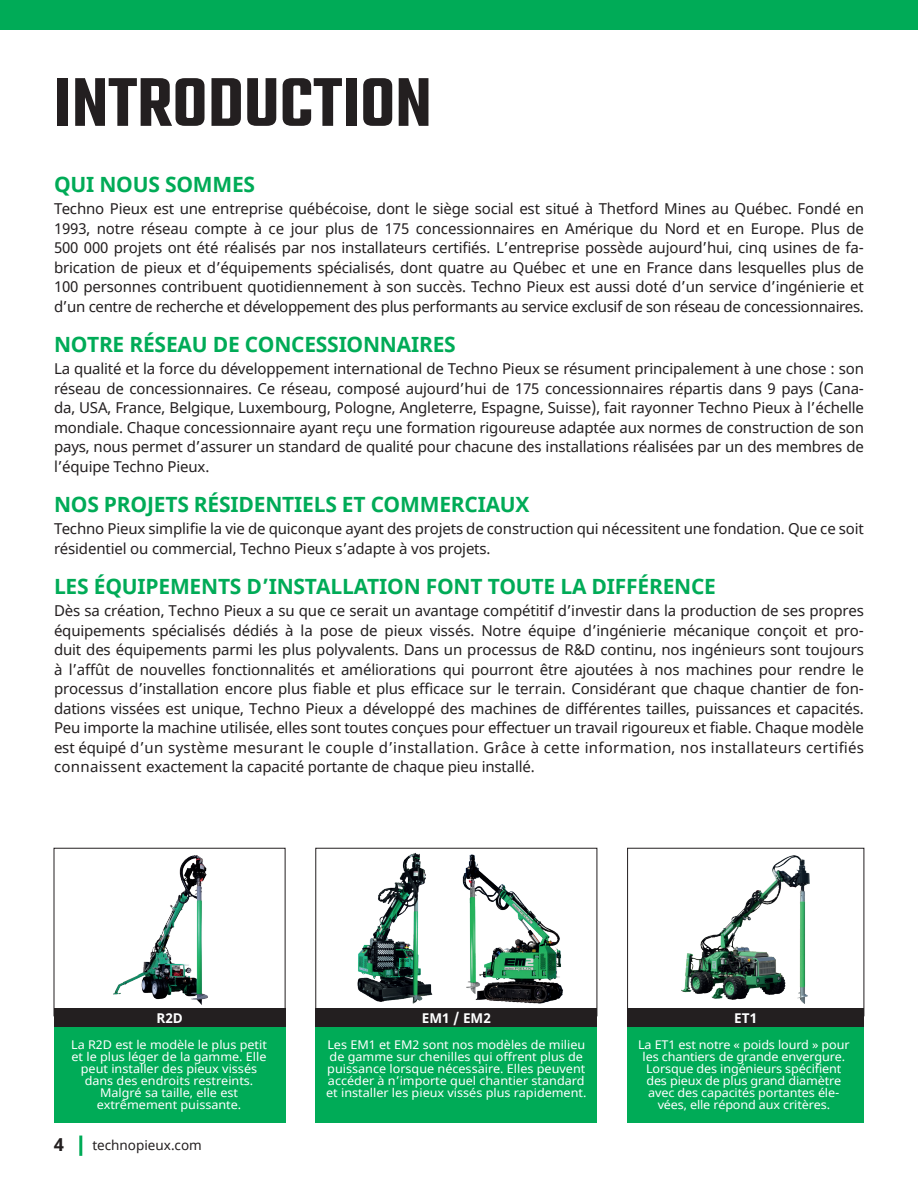
<style>
.page{position:relative;width:918px;height:1188px;background:#fff}
.page>*{position:absolute;margin:0;border:0;box-sizing:border-box;transform-origin:0 0}
.t1{font:600 75px "Teko";color:#231f20}
.t2{font:700 21px "Noto Sans";letter-spacing:-.01em;color:#00ab57}
.t3{font:700 18px "Noto Sans";color:#231f20}
.t4{font:15px/19.5px "Noto Sans";letter-spacing:-.01em;color:#231f20;text-align:justify}
.t5{font:13.5px "Noto Sans";color:#231f20}
.t6{font:700 13.5px "Noto Sans";color:#fff}
.t7{font:12px/12px "Noto Sans";color:#fff;text-align:center;scale:1.05 1}
</style>
<div class="page">
<div style="left:0;top:0;width:918px;height:30px;background:#00ab57"></div>
<hr style="left:79px;top:1136px;width:3px;height:20px;background:#00ab57">
<div style="left:54px;top:848px;width:231px;height:168px;border:1px solid #231f20"></div>
<div style="left:627px;top:848px;width:237px;height:168px;border:1px solid #231f20"></div>
<div style="left:316px;top:848px;width:281px;height:168px;border:1px solid #231f20"></div>
<div style="left:54px;top:1025px;width:231px;height:97px;background:#00ab57"></div>
<div style="left:316px;top:1025px;width:281px;height:97px;background:#00ab57"></div>
<div style="left:627px;top:1025px;width:237px;height:97px;background:#00ab57"></div>
<img style="left:357px;top:852px;width:76px;height:152px">
<img style="left:462px;top:854px;width:101px;height:150px">
<img style="left:113px;top:855px;width:101px;height:154px">
<img style="left:682px;top:856px;width:128px;height:147px">
<div style="left:54px;top:1009px;width:231px;height:18px;background:#231f20"></div>
<div style="left:316px;top:1009px;width:281px;height:18px;background:#231f20"></div>
<div style="left:627px;top:1009px;width:237px;height:18px;background:#231f20"></div>
<h1 class="t1" style="left:54px;top:57px;width:379px">INTRODUCTION</h1>
<h2 class="t2" style="left:54px;top:169px;width:203px">QUI NOUS SOMMES</h2>
<p class="t4" style="left:54px;top:200px;width:812px">Techno Pieux est une entreprise québécoise, dont le siège social est situé à Thetford Mines au Québec. Fondé en 1993, notre réseau compte à ce jour plus de 175 concessionnaires en Amérique du Nord et en Europe. Plus de 500 000 projets ont été réalisés par nos installateurs certifiés. L’entreprise possède aujourd’hui, cinq usines de fa&shy;brication de pieux et d’équipements spécialisés, dont quatre au Québec et une en France dans lesquelles plus de 100 personnes contribuent quotidiennement à son succès. Techno Pieux est aussi doté d’un service d’ingénierie et d’un centre de recherche et développement des plus performants au service exclusif de son réseau de concessionnaires.</p>
<h2 class="t2" style="left:54px;top:329px;width:403px">NOTRE RÉSEAU DE CONCESSIONNAIRES</h2>
<p class="t4" style="left:54px;top:360px;width:812px">La qualité et la force du développement international de Techno Pieux se résument principalement à une chose : son réseau de concessionnaires. Ce réseau, composé aujourd’hui de 175 concessionnaires répartis dans 9 pays (Cana&shy;da, USA, France, Belgique, Luxembourg, Pologne, Angleterre, Espagne, Suisse), fait rayonner Techno Pieux à l’échelle mondiale. Chaque concessionnaire ayant reçu une formation rigoureuse adaptée aux normes de construction de son pays, nous permet d’assurer un standard de qualité pour chacune des installations réalisées par un des membres de l’équipe Techno Pieux.</p>
<h2 class="t2" style="left:54px;top:489px;width:477px">NOS PROJETS RÉSIDENTIELS ET COMMERCIAUX</h2>
<p class="t4" style="left:54px;top:520px;width:811px">Techno Pieux simplifie la vie de quiconque ayant des projets de construction qui nécessitent une fondation. Que ce soit résidentiel ou commercial, Techno Pieux s’adapte à vos projets.</p>
<h2 class="t2" style="left:54px;top:571px;width:664px">LES ÉQUIPEMENTS D’INSTALLATION FONT TOUTE LA DIFFÉRENCE</h2>
<p class="t4" style="left:54px;top:602px;width:812px">Dès sa création, Techno Pieux a su que ce serait un avantage compétitif d’investir dans la production de ses propres équipements spécialisés dédiés à la pose de pieux vissés. Notre équipe d’ingénierie mécanique conçoit et pro&shy;duit des équipements parmi les plus polyvalents. Dans un processus de R&amp;D continu, nos ingénieurs sont toujours à l’affût de nouvelles fonctionnalités et améliorations qui pourront être ajoutées à nos machines pour rendre le processus d’installation encore plus fiable et plus efficace sur le terrain. Considérant que chaque chantier de fon&shy;dations vissées est unique, Techno Pieux a développé des machines de différentes tailles, puissances et capacités.<br>Peu importe la machine utilisée, elles sont toutes conçues pour effectuer un travail rigoureux et fiable. Chaque modèle est équipé d’un système mesurant le couple d’installation. Grâce à cette information, nos installateurs certifiés connaissent exactement la capacité portante de chaque pieu installé.</p>
<p class="t6" style="left:156px;top:1009px;width:28px">R2D</p>
<p class="t6" style="left:422px;top:1009px;width:70px">EM1 / EM2</p>
<p class="t6" style="left:734px;top:1009px;width:24px">ET1</p>
<p class="t7" style="left:71px;top:1039px;width:188px">La R2D est le modèle le plus petit et le plus léger de la gamme. Elle peut installer des pieux vissés dans des endroits restreints.<br>Malgré sa taille, elle est extrêmement puissante.</p>
<p class="t7" style="left:326px;top:1039px;width:249px;text-align:left">Les EM1 et EM2 sont nos modèles de milieu de gamme sur chenilles qui offrent plus de puissance lorsque nécessaire. Elles peuvent accéder à n’importe quel chantier standard et installer les pieux vissés plus rapidement.</p>
<p class="t7" style="left:638px;top:1039px;width:203px">La ET1 est notre « poids lourd » pour les chantiers de grande envergure.<br>Lorsque des ingénieurs spécifient des pieux de plus grand diamètre avec des capacités portantes éle&shy;vées, elle répond aux critères.</p>
<p class="t3" style="left:54px;top:1132px;width:11px">4</p>
<p class="t5" style="left:92px;top:1136px;width:111px">technopieux.com</p>
</div>
